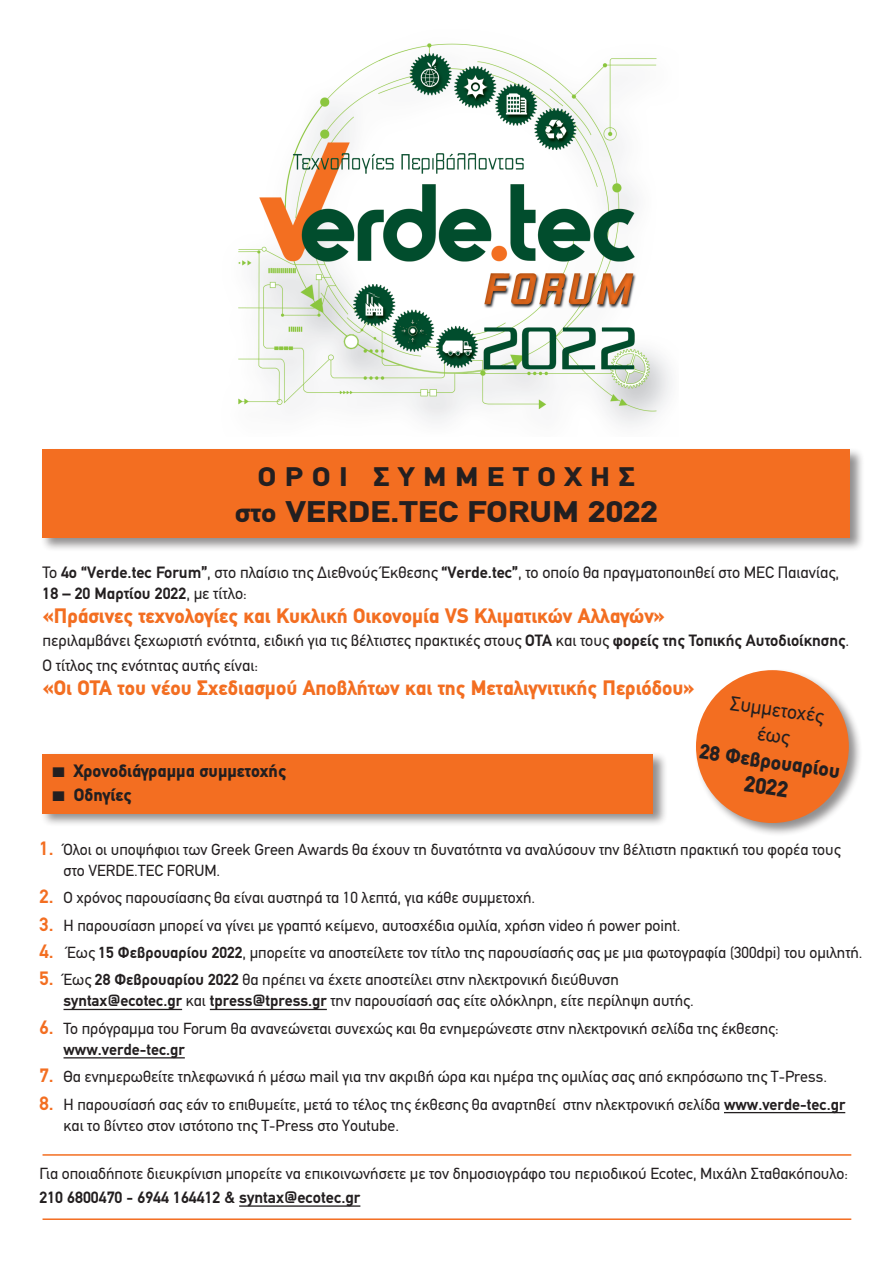
<style>
.page{position:relative;width:893px;height:1263px;background:#fff}
.page>*{position:absolute;margin:0;border:0;box-sizing:border-box;transform-origin:0 0}
.t1{font:900 30px "PF Din Text";color:#231f20;scale:1.2 1}
.t2{font:900 27px "PF Din Text";letter-spacing:.28em;color:#231f20;scale:1.15 1}
.t3{font:900 22.65px "PF Din Text";color:#231f20}
.t4{font:900 21px "PF Din Text";color:#f36e21}
.t5{font:900 21px "PF Din Text";color:#231f20}
.t6{font:20.25px/26.2px "PF Din Text";color:#231f20;text-align:center}
.t7{font:900 18px "PF Din Text";color:#231f20}
.t8{font:16.5px/21px "PF Din Text";color:#231f20}
.t9{font:700 16.5px "PF Din Text";color:#231f20}
.t10{font:16.2px/21px "PF Din Text";color:#231f20}
.s1{font-size:27px}
.s2{font-weight:700}
.s3{font-weight:700;font-size:19.5px;color:#f36e21}
</style>
<div class="page">
<img style="left:238px;top:43px;width:433px;height:382px">
<hr style="left:64px;top:1009px;width:118px;height:1px;background:#231f20">
<hr style="left:210px;top:1009px;width:117px;height:1px;background:#231f20">
<hr style="left:64px;top:1057px;width:121px;height:1px;background:#231f20">
<hr style="left:724px;top:1112px;width:121px;height:1px;background:#231f20">
<hr style="left:239px;top:1205px;width:121px;height:2px;background:#231f20">
<div style="left:694px;top:668px;width:169px;height:169px;background:#231f20;opacity:.5"></div>
<div style="left:696px;top:670px;width:153px;height:153px;background:#f36e21;border-radius:50%"></div>
<hr style="left:43px;top:1154px;width:808px;height:2px;background:#f36e21">
<hr style="left:43px;top:1218px;width:808px;height:2px;background:#f36e21">
<div style="left:40px;top:447px;width:825px;height:105px;background:#231f20;opacity:.5"></div>
<div style="left:43px;top:450px;width:807px;height:88px;background:#f36e21"></div>
<div style="left:40px;top:751px;width:628px;height:77px;background:#231f20;opacity:.5"></div>
<div style="left:43px;top:754px;width:610px;height:59px;background:#f36e21"></div>
<h2 class="t2" style="left:258px;top:460px;width:330px">OΡΟΙ ΣΥΜΜΕΤΟΧΗΣ</h2>
<h1 class="t1" style="left:235px;top:494px;width:354px"><span class="s1">στο</span> VERDE.TEC FORUM 2022</h1>
<p class="t8" style="left:43px;top:562px;width:798px">To <span class="s2">4o “Verde.tec Forum”</span>, στο πλαίσιο της Διεθνούς Έκθεσης <span class="s2">“Verde.tec”</span>, το οποίο θα πραγματοποιηθεί στο MEC Παιανίας,<br><span class="s2">18 – 20 Μαρτίου 2022</span>, με τίτλο:</p>
<p class="t4" style="left:43px;top:603px;width:624px">«Πράσινες τεχνολογίες και Κυκλική Οικονομία VS Κλιματικών Αλλαγών»</p>
<p class="t8" style="left:43px;top:627px;width:808px;line-height:25.2px">περιλαμβάνει ξεχωριστή ενότητα, ειδική για τις βέλτιστες πρακτικές στους <span class="s2">ΟΤΑ</span> και τους <span class="s2">φορείς της Τοπικής Αυτοδιοίκησης</span>.<br>Ο τίτλος της ενότητας αυτής είναι:</p>
<p class="t4" style="left:43px;top:675px;width:654px">«Οι ΟΤΑ του νέου Σχεδιασμού Αποβλήτων και της Μεταλιγνιτικής Περιόδου»</p>
<p class="t6" style="left:732px;top:690px;width:96px;rotate:8deg">Συμμετοχές έως</p>
<p class="t5" style="left:702px;top:739px;width:143px;rotate:8deg">28 Φεβρουαρίου</p>
<h3 class="t3" style="left:746px;top:770px;width:46px;rotate:8deg">2022</h3>
<p class="t7" style="left:53px;top:760px;width:235px">■ Χρονοδιάγραμμα συμμετοχής</p>
<p class="t7" style="left:53px;top:784px;width:80px">■ Οδηγίες</p>
<p class="t10" style="left:64px;top:839px;width:779px;text-indent:-24px"><span class="s3">1.</span> Όλοι οι υποψήφιοι των Greek Green Awards θα έχουν τη δυνατότητα να αναλύσουν την βέλτιστη πρακτική του φορέα τους στο VERDE.TEC FORUM.</p>
<p class="t10" style="left:40px;top:887px;width:497px"><span class="s3">2.</span> Ο χρόνος παρουσίασης θα είναι αυστηρά τα 10 λεπτά, για κάθε συμμετοχή.</p>
<p class="t10" style="left:40px;top:915px;width:642px"><span class="s3">3.</span> Η παρουσίαση μπορεί να γίνει με γραπτό κείμενο, αυτοσχέδια ομιλία, χρήση video ή power point.</p>
<p class="t10" style="left:40px;top:942px;width:825px"><span class="s3">4.</span> Έως <span class="s2">15 Φεβρουαρίου 2022</span>, μπορείτε να αποστείλετε τον τίτλο της παρουσίασής σας με μια φωτογραφία (300dpi) του ομιλητή.</p>
<p class="t10" style="left:64px;top:969px;width:632px;text-indent:-24px"><span class="s3">5.</span> Έως <span class="s2">28 Φεβρουαρίου 2022</span> θα πρέπει να έχετε αποστείλει στην ηλεκτρονική διεύθυνση <span class="s2">syntax@ecotec.gr</span> και <span class="s2">tpress@tpress.gr</span> την παρουσίασή σας είτε ολόκληρη, είτε περίληψη αυτής.</p>
<p class="t10" style="left:64px;top:1018px;width:717px;text-indent:-24px"><span class="s3">6.</span> Το πρόγραμμα του Forum θα ανανεώνεται συνεχώς και θα ενημερώνεστε στην ηλεκτρονική σελίδα της έκθεσης: <span class="s2">www.verde-tec.gr</span></p>
<p class="t10" style="left:40px;top:1066px;width:789px"><span class="s3">7.</span> Θα ενημερωθείτε τηλεφωνικά ή μέσω mail για την ακριβή ώρα και ημέρα της ομιλίας σας από εκπρόσωπο της T-Press.</p>
<p class="t10" style="left:64px;top:1093px;width:783px;text-indent:-24px"><span class="s3">8.</span> H παρουσίασή σας εάν το επιθυμείτε, μετά το τέλος της έκθεσης θα αναρτηθεί στην ηλεκτρονική σελίδα <span class="s2">www.verde-tec.gr </span>και το βίντεο στον ιστότοπο της T-Press στο Youtube.</p>
<p class="t10" style="left:40px;top:1163px;width:810px">Για οποιαδήποτε διευκρίνιση μπορείτε να επικοινωνήσετε με τον δημοσιογράφο του περιοδικού Ecotec, Μιχάλη Σταθακόπουλο:</p>
<p class="t9" style="left:40px;top:1188px;width:322px">210 6800470 - 6944 164412 &amp; syntax@ecotec.gr</p>
</div>
